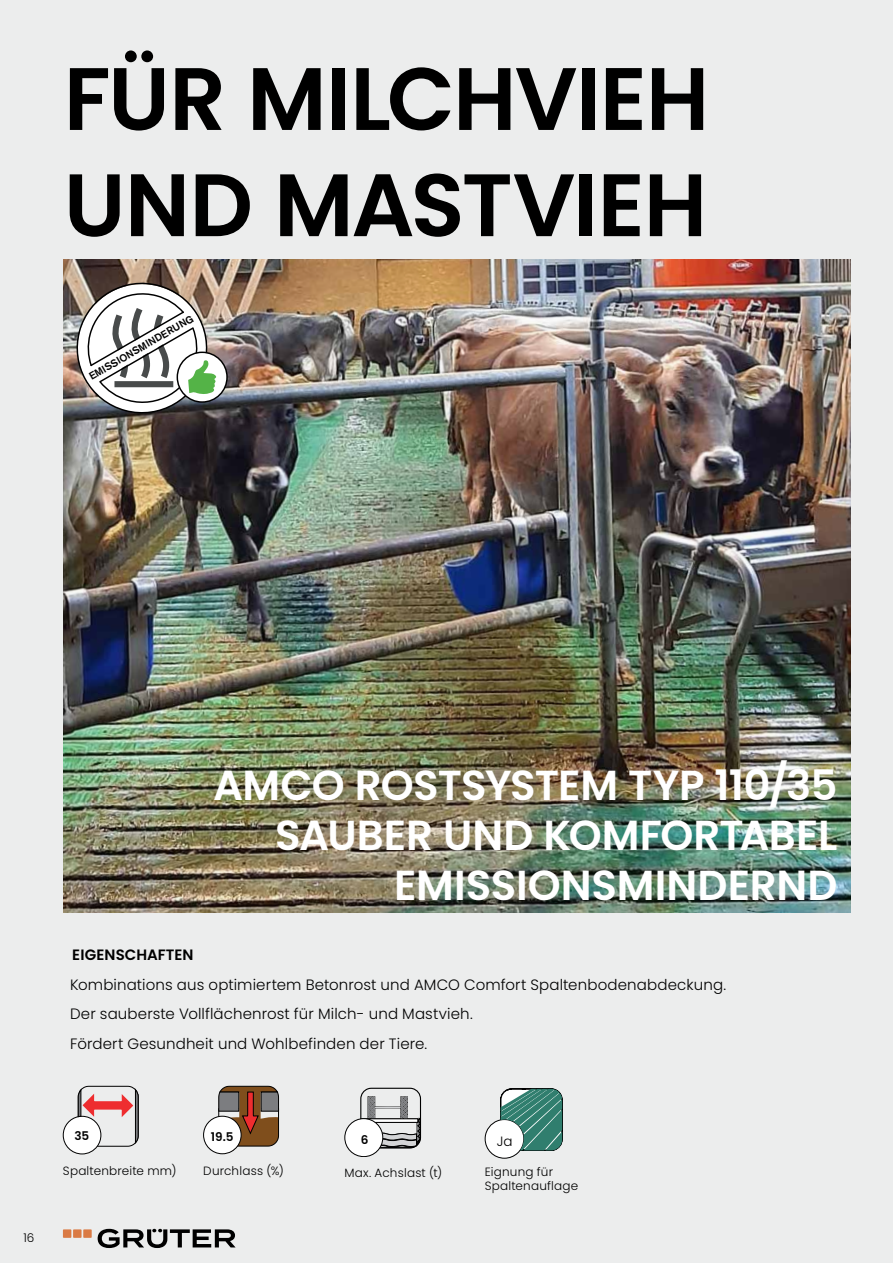
<style>
.page{position:relative;width:893px;height:1263px;background:#eceded}
.page>*{position:absolute;margin:0;border:0;box-sizing:border-box;transform-origin:0 0}
.t1{font:600 88.5px/106.2px "Poppins";letter-spacing:-.01em;color:#000}
.t2{font:600 42px/50.4px "Poppins";letter-spacing:-.005em;color:#fff;text-align:right}
.t3{font:300 15px/29.7px "Poppins";letter-spacing:.01em;color:#000}
.t4{font:600 15px "Poppins";letter-spacing:.01em;color:#000}
.t5{font:300 13.5px "Poppins";color:#000}
.t6{font:300 12px/14.4px "Poppins";letter-spacing:.015em;color:#000}
.t7{font:600 12px "Poppins";color:#000}
.t8{font:500 10.35px "Akzidenz Grotesk BE";color:#000}
</style>
<div class="page">
<svg style="left:98px;top:1229px;width:138px;height:19px;background:#7f7f7f"></svg>
<div style="left:83px;top:1229px;width:9px;height:9px;background:#da7a44"></div>
<div style="left:73px;top:1229px;width:9px;height:9px;background:#da7a44"></div>
<div style="left:63px;top:1229px;width:8px;height:9px;background:#da7a44"></div>
<img style="left:64px;top:259px;width:786px;height:653px">
<svg style="left:177px;top:352px;width:50px;height:50px"></svg>
<svg style="left:77px;top:283px;width:142px;height:130px"></svg>
<svg style="left:485px;top:1089px;width:77px;height:69px"></svg>
<svg style="left:360px;top:1088px;width:61px;height:61px;background:#b4b5b5"></svg>
<div style="left:345px;top:1118px;width:38px;height:38px;background:#fff;border-radius:50%"></div>
<div style="left:344px;top:1118px;width:39px;height:39px;border:1px solid #000;border-radius:50%"></div>
<svg style="left:63px;top:1086px;width:76px;height:68px"></svg>
<svg style="left:203px;top:1086px;width:76px;height:68px"></svg>
<h1 class="t1" style="left:64px;top:46px;width:647px">FÜR MILCHVIEH<br>UND MASTVIEH</h1>
<p class="t8" style="left:87px;top:371px;width:120px;rotate:-30deg">EMISSIONSMINDERUNG</p>
<h2 class="t2" style="left:213px;top:760px;width:626px">AMCO ROSTSYSTEM TYP 110/35<br>SAUBER UND KOMFORTABEL<br>EMISSIONSMINDERND</h2>
<p class="t4" style="left:72px;top:946px;width:123px">EIGENSCHAFTEN</p>
<p class="t3" style="left:70px;top:969px;width:658px">Kombinations aus optimiertem Betonrost und AMCO Comfort Spaltenbodenabdeckung.<br>Der sauberste Vollflächenrost für Milch- und Mastvieh.<br>Fördert Gesundheit und Wohlbefinden der Tiere.</p>
<p class="t6" style="left:23px;top:1230px;width:13px">16</p>
<p class="t7" style="left:74px;top:1129px;width:16px">35</p>
<p class="t7" style="left:211px;top:1130px;width:24px">19.5</p>
<p class="t7" style="left:361px;top:1133px;width:9px">6</p>
<p class="t5" style="left:497px;top:1133px;width:17px">Ja</p>
<p class="t6" style="left:63px;top:1163px;width:115px">Spaltenbreite mm)</p>
<p class="t6" style="left:203px;top:1164px;width:82px">Durchlass (%)</p>
<p class="t6" style="left:344px;top:1165px;width:99px">Max. Achslast (t)</p>
<p class="t6" style="left:485px;top:1164px;width:95px">Eignung für<br>Spaltenauflage</p>
</div>
